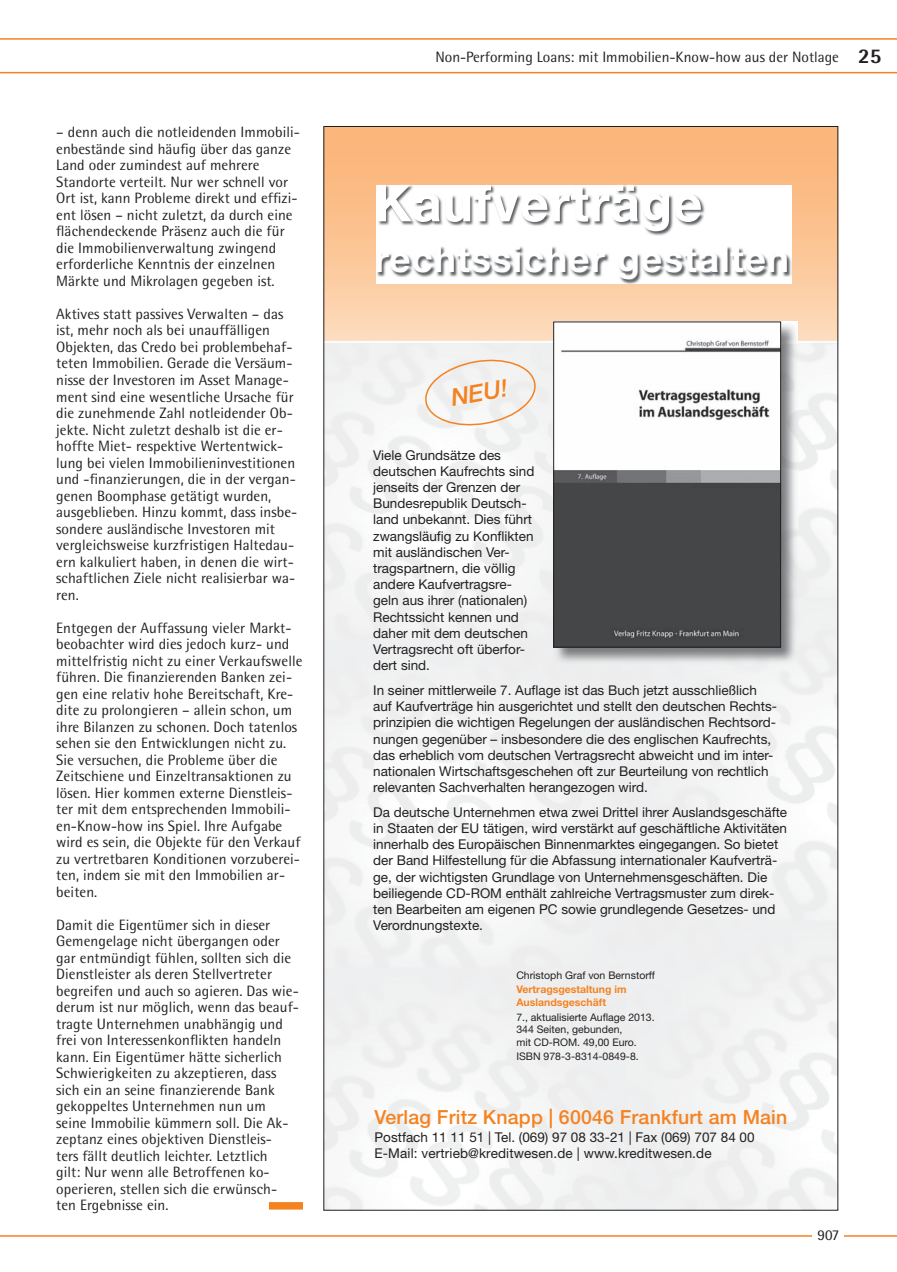
<style>
.page{position:relative;width:897px;height:1272px;background:#fff}
.page>*{position:absolute;margin:0;border:0;box-sizing:border-box;transform-origin:0 0}
.t1{font:700 51px "Helvetica Neue";letter-spacing:.02em;color:#fff}
.t2{font:700 37.5px "Helvetica Neue";letter-spacing:.02em;color:#fff}
.t3{font:italic 500 24px "Helvetica Neue";color:#f58220}
.t4{font:500 19.5px "Helvetica Neue";letter-spacing:.01em;color:#f58220}
.t5{font:15px/16.5px "Rotis Semi Sans";letter-spacing:.005em;color:#231f20}
.t6{font:13.5px/16.2px "Helvetica Neue";color:#231f20}
.t7{font:10.5px/12.6px "Helvetica Neue";color:#231f20}
.t8{font:700 10.5px/12.6px "Helvetica Neue";color:#f58220}
.s1{font-weight:800;font-size:21px}
</style>
<div class="page">
<hr style="left:0;top:1235px;width:896px;height:1px;background:#f58220">
<div style="left:812px;top:1216px;width:32px;height:31px;background:#fff"></div>
<svg style="left:0;top:38px;width:896px;height:35px"></svg>
<div style="left:269px;top:1202px;width:34px;height:7px;background:#f58220"></div>
<svg style="left:325px;top:128px;width:511px;height:213px;background:#fbc494"></svg>
<img style="left:553px;top:343px;width:244px;height:321px">
<img style="left:780px;top:322px;width:17px;height:21px">
<img style="left:555px;top:324px;width:223px;height:321px">
<div style="left:553px;top:322px;width:227px;height:325px;border:1px solid #231f20"></div>
<img style="left:376px;top:185px;width:415px;height:99px">
<svg style="left:423px;top:357px;width:114px;height:71px"></svg>
<p class="t5" style="left:56px;top:124px;width:245px">– denn auch die notleidenden Immobili&shy;enbestände sind häufig über das ganze Land oder zumindest auf mehrere Standorte verteilt. Nur wer schnell vor Ort ist, kann Probleme direkt und effizi&shy;ent lösen – nicht zuletzt, da durch eine flächendeckende Präsenz auch die für die Immobilienverwaltung zwingend erforderliche Kenntnis der einzelnen Märkte und Mikrolagen gegeben ist.</p>
<p class="t5" style="left:56px;top:305px;width:242px">Aktives statt passives Verwalten – das ist, mehr noch als bei unauffälligen Objekten, das Credo bei problembehaf&shy;teten Immobilien. Gerade die Versäum&shy;nisse der Investoren im Asset Manage&shy;ment sind eine wesentliche Ursache für die zunehmende Zahl notleidender Ob&shy;jekte. Nicht zuletzt deshalb ist die er&shy;hoffte Miet- respektive Wertentwick&shy;lung bei vielen Immobilieninvestitionen und -finanzierungen, die in der vergan&shy;genen Boomphase getätigt wurden, ausgeblieben. Hinzu kommt, dass insbe&shy;sondere ausländische Investoren mit vergleichsweise kurzfristigen Haltedau&shy;ern kalkuliert haben, in denen die wirt&shy;schaftlichen Ziele nicht realisierbar wa&shy;ren.</p>
<p class="t5" style="left:56px;top:619px;width:248px">Entgegen der Auffassung vieler Markt&shy;beobachter wird dies jedoch kurz- und mittelfristig nicht zu einer Verkaufswelle führen. Die finanzierenden Banken zei&shy;gen eine relativ hohe Bereitschaft, Kre&shy;dite zu prolongieren – allein schon, um ihre Bilanzen zu schonen. Doch tatenlos sehen sie den Entwicklungen nicht zu.<br>Sie versuchen, die Probleme über die Zeitschiene und Einzeltransaktionen zu lösen. Hier kommen externe Dienstleis&shy;ter mit dem entsprechenden Immobili&shy;en-Know-how ins Spiel. Ihre Aufgabe wird es sein, die Objekte für den Verkauf zu vertretbaren Konditionen vorzuberei&shy;ten, indem sie mit den Immobilien ar&shy;beiten.</p>
<p class="t5" style="left:56px;top:916px;width:244px">Damit die Eigentümer sich in dieser Gemengelage nicht übergangen oder gar entmündigt fühlen, sollten sich die Dienstleister als deren Stellvertreter begreifen und auch so agieren. Das wie&shy;derum ist nur möglich, wenn das beauf&shy;tragte Unternehmen unabhängig und frei von Interessenkonflikten handeln kann. Ein Eigentümer hätte sicherlich Schwierigkeiten zu akzeptieren, dass sich ein an seine finanzierende Bank gekoppeltes Unternehmen nun um seine Immobilie kümmern soll. Die Ak&shy;zeptanz eines objektiven Dienstleis-<br>ters fällt deutlich leichter. Letztlich<br>gilt: Nur wenn alle Betroffenen ko&shy;operieren, stellen sich die erwünsch - ten Ergebnisse ein.</p>
<p class="t5" style="left:435px;top:48px;width:447px">Non-Performing Loans: mit Immobilien-Know-how aus der Notlage <span class="s1">25</span></p>
<h1 class="t1" style="left:374px;top:172px;width:329px">Kaufverträge</h1>
<h2 class="t2" style="left:374px;top:236px;width:416px">rechtssicher gestalten</h2>
<h3 class="t3" style="left:449px;top:383px;width:59px;rotate:-10deg">NEU!</h3>
<p class="t6" style="left:373px;top:446px;width:163px">Viele Grundsätze des deutschen Kaufrechts sind jenseits der Grenzen der<br>Bundesrepublik Deutsch&shy;land unbekannt. Dies führt zwangsläufig zu Konflikten mit ausländischen Ver&shy;tragspartnern, die völlig andere Kaufvertragsre&shy;geln aus ihrer (nationalen)<br>Rechtssicht kennen und daher mit dem deutschen<br>Vertragsrecht oft überfor&shy;dert sind.</p>
<p class="t6" style="left:373px;top:682px;width:405px">In seiner mittlerweile 7. Auflage ist das Buch jetzt ausschließlich auf Kaufverträge hin ausgerichtet und stellt den deutschen Rechts&shy;prinzipien die wichtigen Regelungen der ausländischen Rechtsord&shy;nungen gegenüber – insbesondere die des englischen Kaufrechts, das erheblich vom deutschen Vertragsrecht abweicht und im inter&shy;nationalen Wirtschaftsgeschehen oft zur Beurteilung von rechtlich relevanten Sachverhalten herangezogen wird.</p>
<p class="t6" style="left:373px;top:804px;width:415px">Da deutsche Unternehmen etwa zwei Drittel ihrer Auslandsgeschäfte in Staaten der EU tätigen, wird verstärkt auf geschäftliche Aktivitäten innerhalb des Europäischen Binnenmarktes eingegangen. So bietet der Band Hilfestellung für die Abfassung internationaler Kaufverträ&shy;ge, der wichtigsten Grundlage von Unternehmensgeschäften. Die beiliegende CD-ROM enthält zahlreiche Vertragsmuster zum direk&shy;ten Bearbeiten am eigenen PC sowie grundlegende Gesetzes- und Verordnungstexte.</p>
<p class="t7" style="left:516px;top:968px;width:140px">Christoph Graf von Bernstorff</p>
<p class="t8" style="left:516px;top:983px;width:112px">Vertragsgestaltung im<br>Auslandsgeschäft</p>
<p class="t7" style="left:516px;top:1010px;width:140px">7., aktualisierte Auflage 2013.<br>344 Seiten, gebunden,<br>mit CD-ROM. 49,00 Euro.</p>
<p class="t7" style="left:516px;top:1050px;width:124px">ISBN 978-3-8314-0849-8.</p>
<h3 class="t4" style="left:374px;top:1105px;width:414px">Verlag Fritz Knapp | 60046 Frankfurt am Main</h3>
<p class="t6" style="left:374px;top:1129px;width:381px">Postfach 11 11 51 | Tel. (069) 97 08 33-21 | Fax (069) 707 84 00<br>E-Mail: vertrieb@kreditwesen.de | www.kreditwesen.de</p>
<p class="t5" style="left:817px;top:1226px;width:23px">907</p>
</div>
